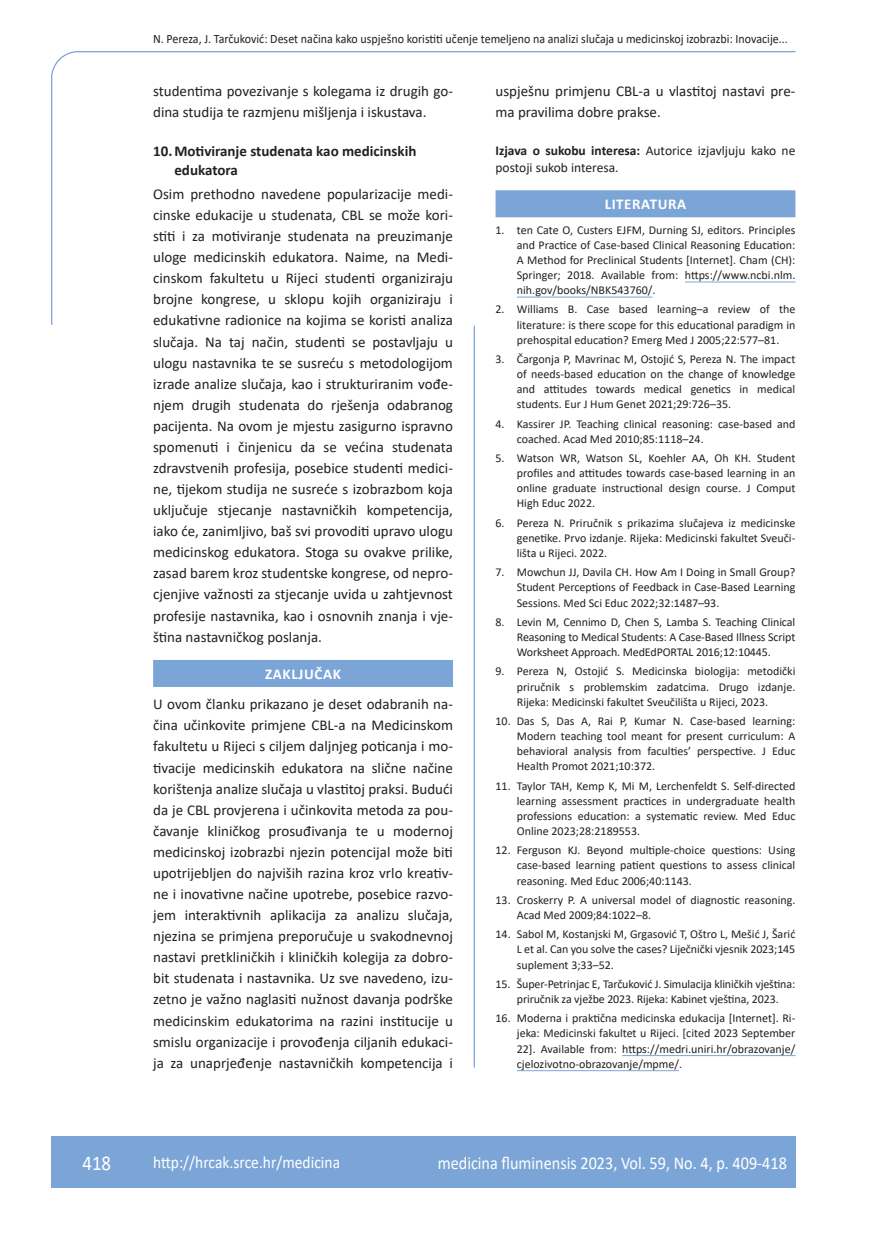
<style>
.page{position:relative;width:872px;height:1234px;background:#fff}
.page>*{position:absolute;margin:0;border:0;box-sizing:border-box;transform-origin:0 0}
.t1{font:21px "Calibri";color:#fff;scale:.9 1}
.t2{font:18px "Calibri";color:#fff;scale:.9 1}
.t3{font:17.25px "Calibri";color:#fff;scale:.9 1}
.osnovni_tekst{font:15px/21px "Calibri";color:#231f20}
.podnaslov{font:700 15px/19.5px "Calibri";color:#231f20}
.naslov_ruler{font:700 15px "Calibri";letter-spacing:.04em;color:#fff}
.izjava{font:13.5px/16.6px "Calibri";color:#231f20}
.glava{font:12.75px "Calibri";color:#231f20;scale:.94 1}
.literatura{font:12px/15.1px "Calibri";color:#231f20;text-align:justify}
.s1{font-weight:700}
</style>
<div class="page">
<svg style="left:51px;top:51px;width:745px;height:274px"></svg>
<hr style="left:473px;top:325px;width:2px;height:742px;background:#7ca5d7">
<div style="left:51px;top:1135px;width:744px;height:51px;background:#7ca5d7"></div>
<div style="left:153px;top:659px;width:300px;height:27px;background:#7ca5d7"></div>
<div style="left:495px;top:190px;width:300px;height:27px;background:#7ca5d7"></div>
<hr style="left:685px;top:281px;width:110px;height:1px;background:#7ca5d7">
<hr style="left:517px;top:296px;width:135px;height:1px;background:#7ca5d7">
<hr style="left:622px;top:1054px;width:173px;height:1px;background:#7ca5d7">
<hr style="left:517px;top:1070px;width:162px;height:1px;background:#7ca5d7">
<p class="glava" style="left:153px;top:29px;width:677px">N. Pereza, J. Tarčuković: Deset načina kako uspješno koristiti učenje temeljeno na analizi slučaja u medicinskoj izobrazbi: Inovacije...</p>
<p class="osnovni_tekst" style="left:153px;top:80px;width:301px">studentima povezivanje s kolegama iz drugih go&shy;dina studija te razmjenu mišljenja i iskustava.</p>
<p class="podnaslov" style="left:174px;top:141px;width:244px;text-indent:-21px">10.Motiviranje studenata kao medicinskih edukatora</p>
<p class="osnovni_tekst" style="left:153px;top:183px;width:301px;text-align:justify">Osim prethodno navedene popularizacije medi&shy;cinske edukacije u studenata, CBL se može kori&shy;stiti i za motiviranje studenata na preuzimanje uloge medicinskih edukatora. Naime, na Medi&shy;cinskom fakultetu u Rijeci studenti organiziraju brojne kongrese, u sklopu kojih organiziraju i edukativne radionice na kojima se koristi analiza slučaja. Na taj način, studenti se postavljaju u ulogu nastavnika te se susreću s metodologijom izrade analize slučaja, kao i strukturiranim vođe&shy;njem drugih studenata do rješenja odabranog pacijenta. Na ovom je mjestu zasigurno ispravno spomenuti i činjenicu da se većina studenata zdravstvenih profesija, posebice studenti medici&shy;ne, tijekom studija ne susreće s izobrazbom koja uključuje stjecanje nastavničkih kompetencija, iako će, zanimljivo, baš svi provoditi upravo ulogu medicinskog edukatora. Stoga su ovakve prilike, zasad barem kroz studentske kongrese, od nepro&shy;cjenjive važnosti za stjecanje uvida u zahtjevnost profesije nastavnika, kao i osnovnih znanja i vje&shy;ština nastavničkog poslanja.</p>
<p class="naslov_ruler" style="left:265px;top:663px;width:77px">ZAKLJUČAK</p>
<p class="osnovni_tekst" style="left:153px;top:693px;width:301px;text-align:justify">U ovom članku prikazano je deset odabranih na&shy;čina učinkovite primjene CBL-a na Medicinskom fakultetu u Rijeci s ciljem daljnjeg poticanja i mo&shy;tivacije medicinskih edukatora na slične načine korištenja analize slučaja u vlastitoj praksi. Budući da je CBL provjerena i učinkovita metoda za pou&shy;čavanje kliničkog prosuđivanja te u modernoj medicinskoj izobrazbi njezin potencijal može biti upotrijebljen do najviših razina kroz vrlo kreativ&shy;ne i inovativne načine upotrebe, posebice razvo&shy;jem interaktivnih aplikacija za analizu slučaja, njezina se primjena preporučuje u svakodnevnoj nastavi pretkliničkih i kliničkih kolegija za dobro&shy;bit studenata i nastavnika. Uz sve navedeno, izu&shy;zetno je važno naglasiti nužnost davanja podrške medicinskim edukatorima na razini institucije u smislu organizacije i provođenja ciljanih edukaci&shy;ja za unaprjeđenje nastavničkih kompetencija i</p>
<p class="osnovni_tekst" style="left:495px;top:80px;width:301px">uspješnu primjenu CBL-a u vlastitoj nastavi pre&shy;ma pravilima dobre prakse.</p>
<p class="izjava" style="left:495px;top:142px;width:301px"><span class="s1">Izjava o sukobu interesa:</span> Autorice izjavljuju kako ne postoji sukob interesa.</p>
<p class="naslov_ruler" style="left:604px;top:193px;width:83px">LITERATURA</p>
<p class="literatura" style="left:517px;top:222px;width:280px;text-indent:-21px">1. ten Cate O, Custers EJFM, Durning SJ, editors. Principles and Practice of Case-based Clinical Reasoning Education:<br>A Method for Preclinical Students [Internet]. Cham (CH):<br>Springer; 2018. Available from: https://www.ncbi.nlm. nih.gov/books/NBK543760/.</p>
<p class="literatura" style="left:517px;top:301px;width:280px;text-indent:-21px">2. Williams B. Case based learning–a review of the literature: is there scope for this educational paradigm in prehospital education? Emerg Med J 2005;22:577–81.</p>
<p class="literatura" style="left:517px;top:351px;width:280px;text-indent:-21px">3. Čargonja P, Mavrinac M, Ostojić S, Pereza N. The impact of needs-based education on the change of knowledge and attitudes towards medical genetics in medical students. Eur J Hum Genet 2021;29:726–35.</p>
<p class="literatura" style="left:517px;top:415px;width:280px;text-indent:-21px">4. Kassirer JP. Teaching clinical reasoning: case-based and coached. Acad Med 2010;85:1118–24.</p>
<p class="literatura" style="left:517px;top:450px;width:280px;text-indent:-21px">5. Watson WR, Watson SL, Koehler AA, Oh KH. Student profiles and attitudes towards case-based learning in an online graduate instructional design course. J Comput High Educ 2022.</p>
<p class="literatura" style="left:517px;top:515px;width:280px;text-indent:-21px">6. Pereza N. Priručnik s prikazima slučajeva iz medicinske genetike. Prvo izdanje. Rijeka: Medicinski fakultet Sveuči&shy;lišta u Rijeci. 2022.</p>
<p class="literatura" style="left:517px;top:564px;width:280px;text-indent:-21px">7. Mowchun JJ, Davila CH. How Am I Doing in Small Group?<br>Student Perceptions of Feedback in Case-Based Learning Sessions. Med Sci Educ 2022;32:1487–93.</p>
<p class="literatura" style="left:517px;top:614px;width:280px;text-indent:-21px">8. Levin M, Cennimo D, Chen S, Lamba S. Teaching Clinical Reasoning to Medical Students: A Case-Based Illness Script Worksheet Approach. MedEdPORTAL 2016;12:10445.</p>
<p class="literatura" style="left:517px;top:663px;width:280px;text-indent:-21px">9. Pereza N, Ostojić S. Medicinska biologija: metodički priručnik s problemskim zadatcima. Drugo izdanje.<br>Rijeka: Medicinski fakultet Sveučilišta u Rijeci, 2023.</p>
<p class="literatura" style="left:517px;top:713px;width:280px;text-indent:-21px">10. Das S, Das A, Rai P, Kumar N. Case-based learning:<br>Modern teaching tool meant for present curriculum: A behavioral analysis from faculties’ perspective. J Educ Health Promot 2021;10:372.</p>
<p class="literatura" style="left:517px;top:777px;width:280px;text-indent:-21px">11. Taylor TAH, Kemp K, Mi M, Lerchenfeldt S. Self-directed learning assessment practices in undergraduate health professions education: a systematic review. Med Educ Online 2023;28:2189553.</p>
<p class="literatura" style="left:517px;top:842px;width:280px;text-indent:-21px">12. Ferguson KJ. Beyond multiple-choice questions: Using case-based learning patient questions to assess clinical reasoning. Med Educ 2006;40:1143.</p>
<p class="literatura" style="left:517px;top:891px;width:280px;text-indent:-21px">13. Croskerry P. A universal model of diagnostic reasoning.<br>Acad Med 2009;84:1022–8.</p>
<p class="literatura" style="left:517px;top:926px;width:280px;text-indent:-21px">14. Sabol M, Kostanjski M, Grgasović T, Oštro L, Mešić J, Šarić L et al. Can you solve the cases? Liječnički vjesnik 2023;145 suplement 3;33–52.</p>
<p class="literatura" style="left:495px;top:975px;width:301px;text-align:center">15. Šuper-Petrinjac E, Tarčuković J. Simulacija kliničkih vještina: priručnik za vježbe 2023. Rijeka: Kabinet vještina, 2023.</p>
<p class="literatura" style="left:517px;top:1010px;width:280px;text-indent:-21px">16. Moderna i praktična medicinska edukacija [Internet]. Ri&shy;jeka: Medicinski fakultet u Rijeci. [cited 2023 September 22]. Available from: https://medri.uniri.hr/obrazovanje/ cjelozivotno-obrazovanje/mpme/.</p>
<p class="t1" style="left:82px;top:1147px;width:33px">418</p>
<p class="t3" style="left:153px;top:1149px;width:209px">http://hrcak.srce.hr/medicina</p>
<p class="t2" style="left:438px;top:1149px;width:389px">medicina fluminensis 2023, Vol. 59, No. 4, p. 409-418</p>
</div>
